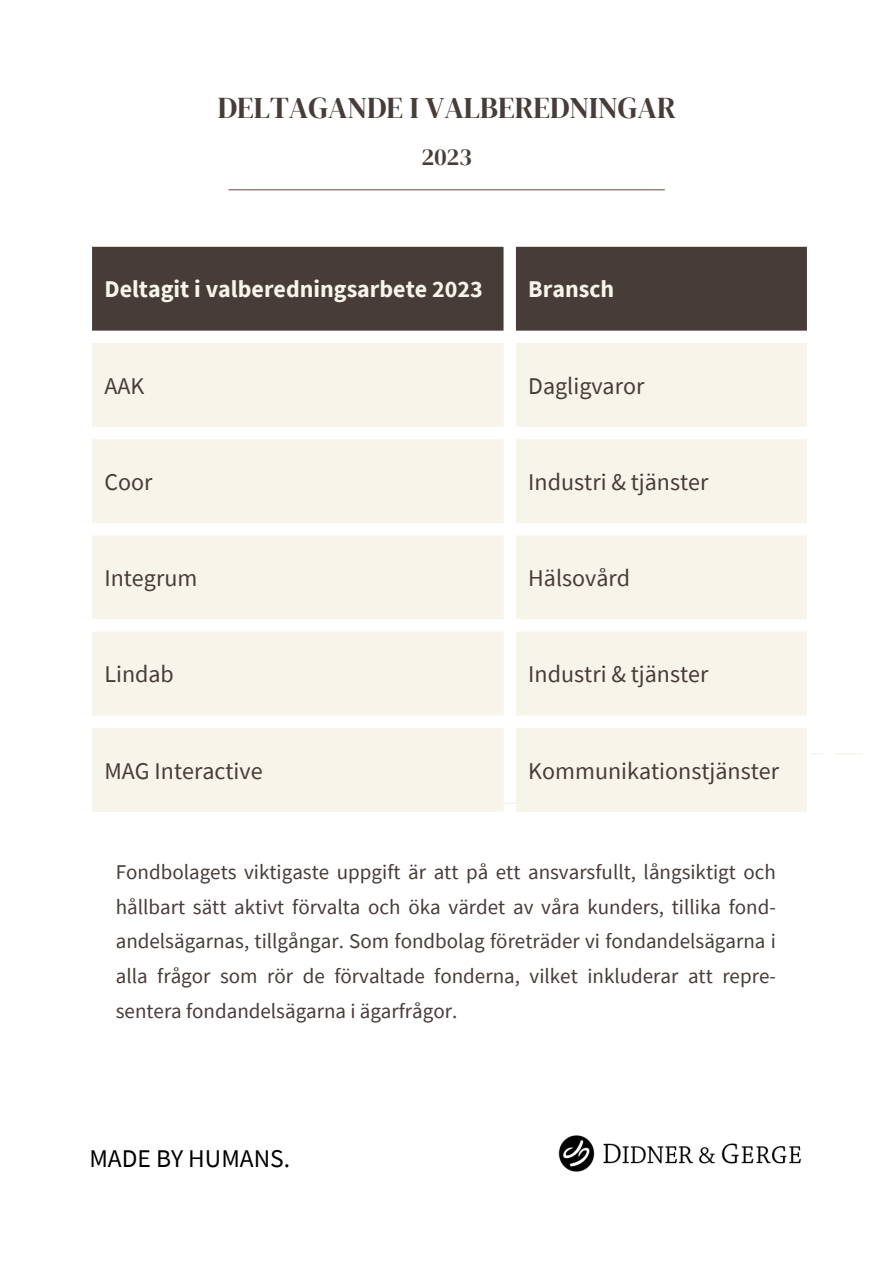
<style>
.page{position:relative;width:894px;height:1264px;background:#fff}
.page>*{position:absolute;margin:0;border:0;box-sizing:border-box;transform-origin:0 0}
.t1{font:30px "DM Serif Display";color:#473c38}
.t2{font:25.5px "Source Sans Pro";color:#000}
.t3{font:24px "Source Sans Pro";color:#473c38}
.t4{font:700 24px "Source Sans Pro";color:#f7f4ea}
.t5{font:24px "DM Serif Display";color:#473c38}
.t6{font:21px/34.8px "Source Sans Pro";color:#473c38;text-align:justify}
</style>
<div class="page">
<hr style="left:229px;top:189px;width:435px;height:1px;background:#4f2713">
<img style="left:558px;top:1135px;width:244px;height:37px">
<svg style="left:806px;top:753px;width:57px;height:1px"></svg>
<div style="left:92px;top:247px;width:714px;height:83px;background:#473c38"></div>
<svg style="left:92px;top:343px;width:714px;height:468px;background:#f7f5ec"></svg>
<p class="t1" style="left:218px;top:87px;width:459px">DELTAGANDE I VALBEREDNINGAR</p>
<p class="t5" style="left:421px;top:140px;width:52px">2023</p>
<p class="t4" style="left:104px;top:274px;width:380px">Deltagit i valberedningsarbete 2023</p>
<p class="t4" style="left:528px;top:274px;width:87px">Bransch</p>
<p class="t3" style="left:104px;top:370px;width:41px">AAK</p>
<p class="t3" style="left:528px;top:370px;width:118px">Dagligvaror</p>
<p class="t3" style="left:104px;top:466px;width:50px">Coor</p>
<p class="t3" style="left:528px;top:466px;width:182px">Industri &amp; tjänster</p>
<p class="t3" style="left:104px;top:562px;width:94px">Integrum</p>
<p class="t3" style="left:528px;top:562px;width:103px">Hälsovård</p>
<p class="t3" style="left:104px;top:658px;width:71px">Lindab</p>
<p class="t3" style="left:528px;top:658px;width:182px">Industri &amp; tjänster</p>
<p class="t3" style="left:104px;top:755px;width:160px">MAG Interactive</p>
<h2 class="t3" style="left:528px;top:755px;width:252px">Kommunikationstjänster</h2>
<h3 class="t6" style="left:116px;top:853px;width:661px">Fondbolagets viktigaste uppgift är att på ett ansvarsfullt, långsiktigt och hållbart sätt aktivt förvalta och öka värdet av våra kunders, tillika fond&shy;andelsägarnas, tillgångar. Som fondbolag företräder vi fondandelsägarna i alla frågor som rör de förvaltade fonderna, vilket inkluderar att repre&shy;sentera fondandelsägarna i ägarfrågor.</h3>
<p class="t2" style="left:89px;top:1141px;width:202px">MADE BY HUMANS.</p>
</div>
